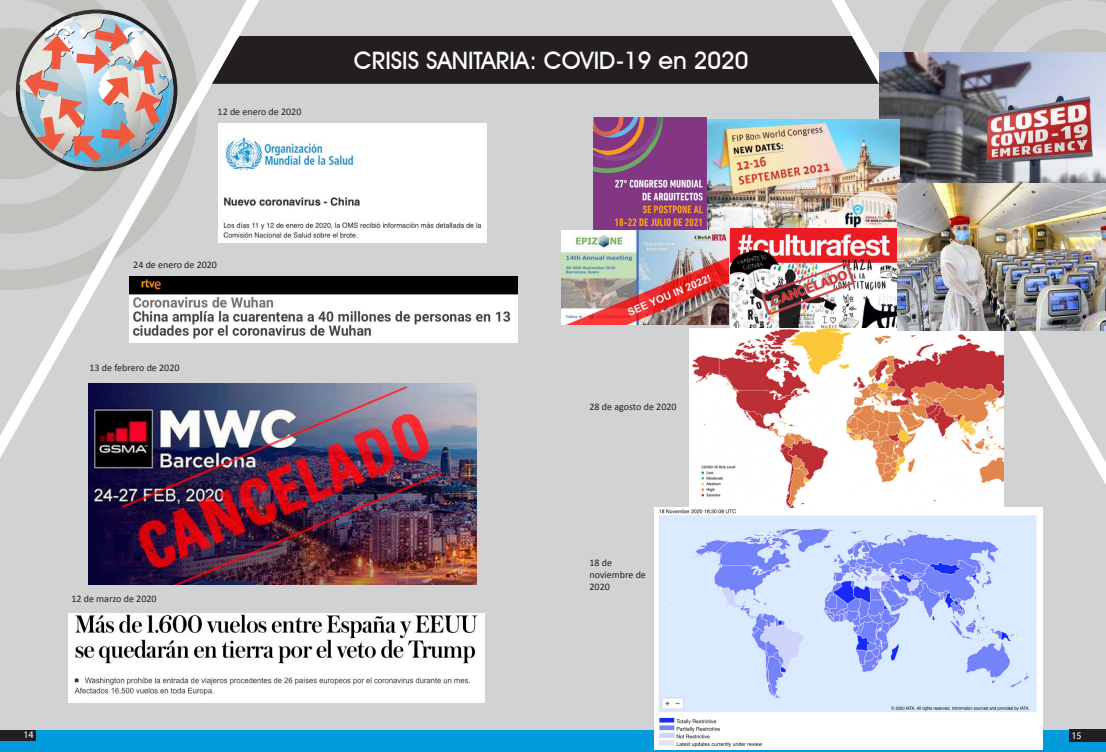
<style>
.page{position:relative;width:1106px;height:752px;background:#fff}
.page>*{position:absolute;margin:0;border:0;box-sizing:border-box;transform-origin:0 0}
.t1{font:500 24px "Avant Garde IT Cby BT";color:#fff}
.t2{font:10px/12px "Calibri";color:#231f20}
.t3{font:10px "Myriad Pro";color:#fff}
</style>
<div class="page">
<div style="left:0;top:518px;width:1106px;height:233px;background:#019ada"></div>
<div style="left:0;top:729px;width:36px;height:11px;background:#231f20"></div>
<div style="left:0;top:0;width:1106px;height:729px;background:#d1d2d4"></div>
<div style="left:282px;top:36px;width:527px;height:48px;background:#231f20"></div>
<svg style="left:0;top:0;width:282px;height:458px"></svg>
<img style="left:219px;top:124px;width:267px;height:118px">
<img style="left:129px;top:276px;width:388px;height:67px">
<div style="left:1070px;top:729px;width:36px;height:12px;background:#231f20"></div>
<svg style="left:809px;top:0;width:297px;height:559px"></svg>
<img style="left:879px;top:52px;width:227px;height:131px">
<svg style="left:0;top:0;width:177px;height:234px"></svg>
<img style="left:88px;top:383px;width:388px;height:201px">
<img style="left:69px;top:613px;width:415px;height:89px">
<img style="left:593px;top:118px;width:306px;height:113px">
<img style="left:561px;top:230px;width:167px;height:94px">
<img style="left:730px;top:228px;width:167px;height:100px">
<img style="left:654px;top:507px;width:388px;height:241px">
<img style="left:689px;top:328px;width:314px;height:179px">
<img style="left:897px;top:183px;width:209px;height:147px">
<p class="t2" style="left:218px;top:105px;width:85px">12 de enero de 2020</p>
<p class="t1" style="left:354px;top:46px;width:396px">CRISIS SANITARIA: COVID-19 en 2020</p>
<p class="t2" style="left:133px;top:258px;width:85px">24 de enero de 2020</p>
<p class="t2" style="left:90px;top:361px;width:91px">13 de febrero de 2020</p>
<p class="t2" style="left:589px;top:400px;width:88px">28 de agosto de 2020</p>
<p class="t2" style="left:71px;top:592px;width:87px">12 de marzo de 2020</p>
<p class="t3" style="left:23px;top:728px;width:12px">14</p>
<p class="t2" style="left:589px;top:556px;width:58px">18 de noviembre de<br>2020</p>
<p class="t3" style="left:1071px;top:729px;width:12px">15</p>
</div>
